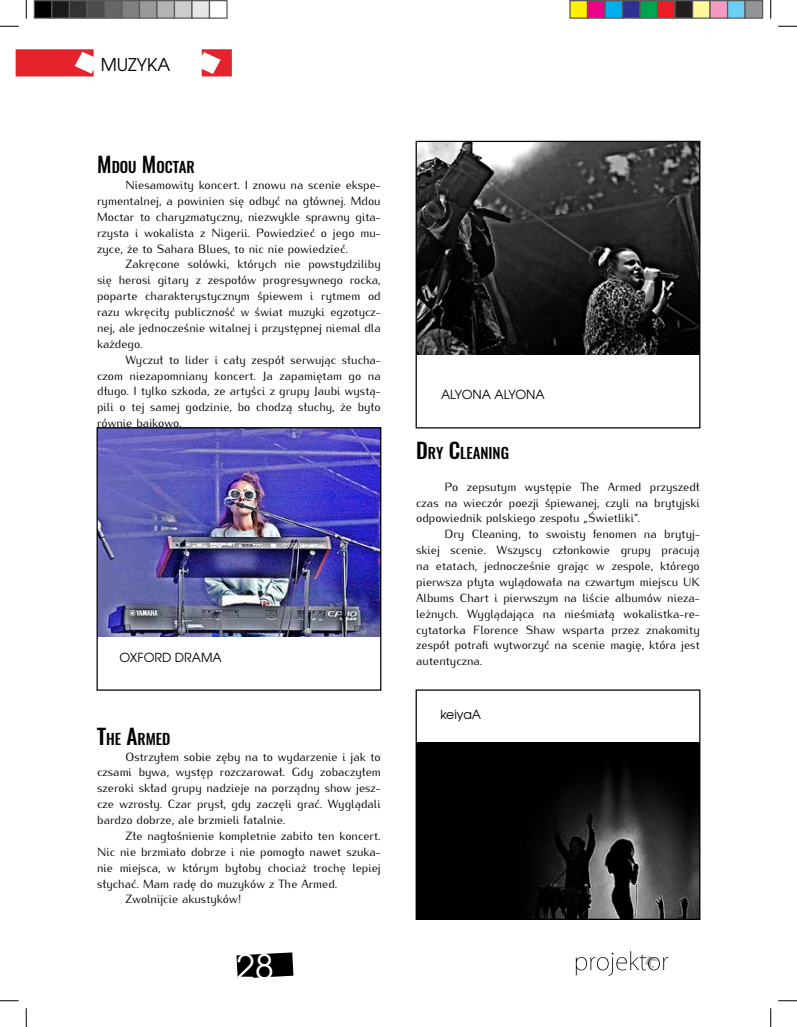
<style>
.page{position:relative;width:797px;height:1027px;background:#fff}
.page>*{position:absolute;margin:0;border:0;box-sizing:border-box;transform-origin:0 0}
.t1{font:33.62px "Te X Gyre Adventor";color:#fff}
.t2{font:17.5px "Te X Gyre Adventor";color:#000}
.t3{font:500 14.88px "Oswald";color:#000}
.t4{font:12.5px "Te X Gyre Adventor";color:#000}
.t5{font:11.88px/15.9px "Kurier";color:#000;text-align:justify}
.s1{font-size:21.25px}
</style>
<div class="page">
<svg style="left:236px;top:952px;width:57px;height:27px;background:#272727"></svg>
<svg style="left:575px;top:951px;width:93px;height:25px"></svg>
<svg style="left:16px;top:49px;width:78px;height:27px;background:#e8414a"></svg>
<svg style="left:202px;top:49px;width:30px;height:27px"></svg>
<img style="left:98px;top:429px;width:281px;height:207px">
<div style="left:96px;top:427px;width:285px;height:264px;border:1px solid #000"></div>
<img style="left:417px;top:143px;width:281px;height:211px">
<div style="left:415px;top:141px;width:285px;height:287px;border:1px solid #000"></div>
<img style="left:417px;top:742px;width:281px;height:176px">
<div style="left:415px;top:689px;width:285px;height:231px;border:1px solid #000"></div>
<svg style="left:0;top:25px;width:19px;height:2px"></svg>
<svg style="left:778px;top:25px;width:19px;height:2px"></svg>
<svg style="left:0;top:1000px;width:19px;height:1px"></svg>
<svg style="left:778px;top:1000px;width:19px;height:1px"></svg>
<svg style="left:25px;top:0;width:2px;height:19px"></svg>
<svg style="left:25px;top:1008px;width:2px;height:19px"></svg>
<svg style="left:770px;top:0;width:1px;height:19px"></svg>
<svg style="left:770px;top:1008px;width:1px;height:19px"></svg>
<div style="left:34px;top:1px;width:18px;height:17px;background:#000"></div>
<div style="left:34px;top:0;width:18px;height:19px;border:1px solid #595959"></div>
<div style="left:52px;top:1px;width:17px;height:17px;background:#1a1a1a"></div>
<div style="left:51px;top:0;width:19px;height:19px;border:1px solid #595959"></div>
<div style="left:69px;top:1px;width:18px;height:17px;background:#333"></div>
<div style="left:69px;top:0;width:19px;height:19px;border:1px solid #595959"></div>
<div style="left:87px;top:1px;width:17px;height:17px;background:#4d4d4d"></div>
<div style="left:86px;top:0;width:19px;height:19px;border:1px solid #595959"></div>
<div style="left:104px;top:1px;width:18px;height:17px;background:#666"></div>
<div style="left:104px;top:0;width:18px;height:19px;border:1px solid #595959"></div>
<div style="left:122px;top:1px;width:17px;height:17px;background:#808080"></div>
<div style="left:121px;top:0;width:19px;height:19px;border:1px solid #595959"></div>
<div style="left:139px;top:1px;width:18px;height:17px;background:#999"></div>
<div style="left:139px;top:0;width:19px;height:19px;border:1px solid #595959"></div>
<div style="left:157px;top:1px;width:17px;height:17px;background:#b3b3b3"></div>
<div style="left:156px;top:0;width:19px;height:19px;border:1px solid #595959"></div>
<div style="left:174px;top:1px;width:18px;height:17px;background:#ccc"></div>
<div style="left:174px;top:0;width:18px;height:19px;border:1px solid #595959"></div>
<div style="left:192px;top:1px;width:17px;height:17px;background:#e6e6e6"></div>
<div style="left:191px;top:0;width:19px;height:19px;border:1px solid #595959"></div>
<div style="left:209px;top:0;width:19px;height:19px;border:1px solid #595959"></div>
<div style="left:570px;top:1px;width:17px;height:17px;background:#fff101"></div>
<div style="left:569px;top:0;width:19px;height:19px;border:1px solid #595959"></div>
<div style="left:587px;top:1px;width:18px;height:17px;background:#ed028c"></div>
<div style="left:587px;top:0;width:18px;height:19px;border:1px solid #595959"></div>
<div style="left:605px;top:1px;width:17px;height:17px;background:#00aeef"></div>
<div style="left:604px;top:0;width:19px;height:19px;border:1px solid #595959"></div>
<div style="left:622px;top:1px;width:18px;height:17px;background:#2e3092"></div>
<div style="left:622px;top:0;width:18px;height:19px;border:1px solid #595959"></div>
<div style="left:640px;top:1px;width:17px;height:17px;background:#00a54f"></div>
<div style="left:639px;top:0;width:19px;height:19px;border:1px solid #595959"></div>
<div style="left:657px;top:1px;width:18px;height:17px;background:#ee1d23"></div>
<div style="left:657px;top:0;width:18px;height:19px;border:1px solid #595959"></div>
<div style="left:675px;top:1px;width:17px;height:17px;background:#231f20"></div>
<div style="left:674px;top:0;width:19px;height:19px;border:1px solid #595959"></div>
<div style="left:692px;top:1px;width:18px;height:17px;background:#fff79a"></div>
<div style="left:692px;top:0;width:18px;height:19px;border:1px solid #595959"></div>
<div style="left:710px;top:1px;width:17px;height:17px;background:#f499c2"></div>
<div style="left:709px;top:0;width:19px;height:19px;border:1px solid #595959"></div>
<div style="left:727px;top:1px;width:18px;height:17px;background:#6bcff6"></div>
<div style="left:727px;top:0;width:18px;height:19px;border:1px solid #595959"></div>
<div style="left:745px;top:1px;width:17px;height:17px;background:#939598"></div>
<div style="left:744px;top:0;width:19px;height:19px;border:1px solid #595959"></div>
<h2 class="t2" style="left:101px;top:50px;width:71px">MUZYKA</h2>
<p class="t3" style="left:97px;top:157px;width:99px"><span class="s1">M</span>DOU <span class="s1">M</span>OCTAR</p>
<p class="t5" style="left:97px;top:176px;width:285px;text-indent:28px">Niesamowity koncert. I znowu na scenie ekspe&shy;rymentalnej, a powinien się odbyć na głównej. Mdou Moctar to charyzmatyczny, niezwykle sprawny gita&shy;rzysta i wokalista z Nigerii. Powiedzieć o jego mu&shy;zyce, że to Sahara Blues, to nic nie powiedzieć.</p>
<p class="t5" style="left:97px;top:255px;width:285px;text-indent:28px">Zakręcone solówki, których nie powstydziliby się herosi gitary z zespołów progresywnego rocka, poparte charakterystycznym śpiewem i rytmem od razu wkręciły publiczność w świat muzyki egzotycz&shy;nej, ale jednocześnie witalnej i przystępnej niemal dla każdego.</p>
<p class="t5" style="left:97px;top:351px;width:285px;text-indent:28px">Wyczuł to lider i cały zespół serwując słucha&shy;czom niezapomniany koncert. Ja zapamiętam go na długo. I tylko szkoda, ze artyści z grupy Jaubi wystą&shy;pili o tej samej godzinie, bo chodzą słuchy, że było równie bajkowo.</p>
<p class="t4" style="left:119px;top:648px;width:104px">OXFORD DRAMA</p>
<p class="t3" style="left:97px;top:728px;width:73px"><span class="s1">T</span>HE <span class="s1">A</span>RMED</p>
<p class="t5" style="left:97px;top:748px;width:285px;text-indent:28px">Ostrzyłem sobie zęby na to wydarzenie i jak to czsami bywa, występ rozczarował. Gdy zobaczyłem szeroki skład grupy nadzieje na porządny show jesz&shy;cze wzrosły. Czar prysł, gdy zaczęli grać. Wyglądali bardzo dobrze, ale brzmieli fatalnie.</p>
<p class="t5" style="left:125px;top:827px;width:257px">Złe nagłośnienie kompletnie zabiło ten koncert.</p>
<p class="t5" style="left:97px;top:843px;width:285px">Nic nie brzmiało dobrze i nie pomogło nawet szuka-</p>
<p class="t5" style="left:97px;top:859px;width:285px">nie miejsca, w którym byłoby chociaż trochę lepiej</p>
<p class="t5" style="left:97px;top:875px;width:242px">słychać. Mam radę do muzyków z The Armed.</p>
<p class="t5" style="left:125px;top:890px;width:118px">Zwolnijcie akustyków!</p>
<h1 class="t1" style="left:236px;top:940px;width:39px">28</h1>
<p class="t4" style="left:441px;top:384px;width:105px">ALYONA ALYONA</p>
<p class="t3" style="left:416px;top:442px;width:94px"><span class="s1">D</span>RY <span class="s1">C</span>LEANING</p>
<p class="t5" style="left:416px;top:478px;width:285px;text-indent:28px">Po zepsutym występie The Armed przyszedł czas na wieczór poezji śpiewanej, czyli na brytyjski odpowiednik polskiego zespołu „Świetliki”.</p>
<p class="t5" style="left:416px;top:525px;width:285px;text-indent:28px">Dry Cleaning, to swoisty fenomen na brytyj&shy;skiej scenie. Wszyscy członkowie grupy pracują na etatach, jednocześnie grając w zespole, którego pierwsza płyta wylądowała na czwartym miejscu UK Albums Chart i pierwszym na liście albumów nieza&shy;leżnych. Wyglądająca na nieśmiałą wokalistka-re&shy;cytatorka Florence Shaw wsparta przez znakomity zespół potrafi wytworzyć na scenie magię, która jest autentyczna.</p>
<p class="t4" style="left:440px;top:705px;width:42px">keiyaA</p>
</div>
